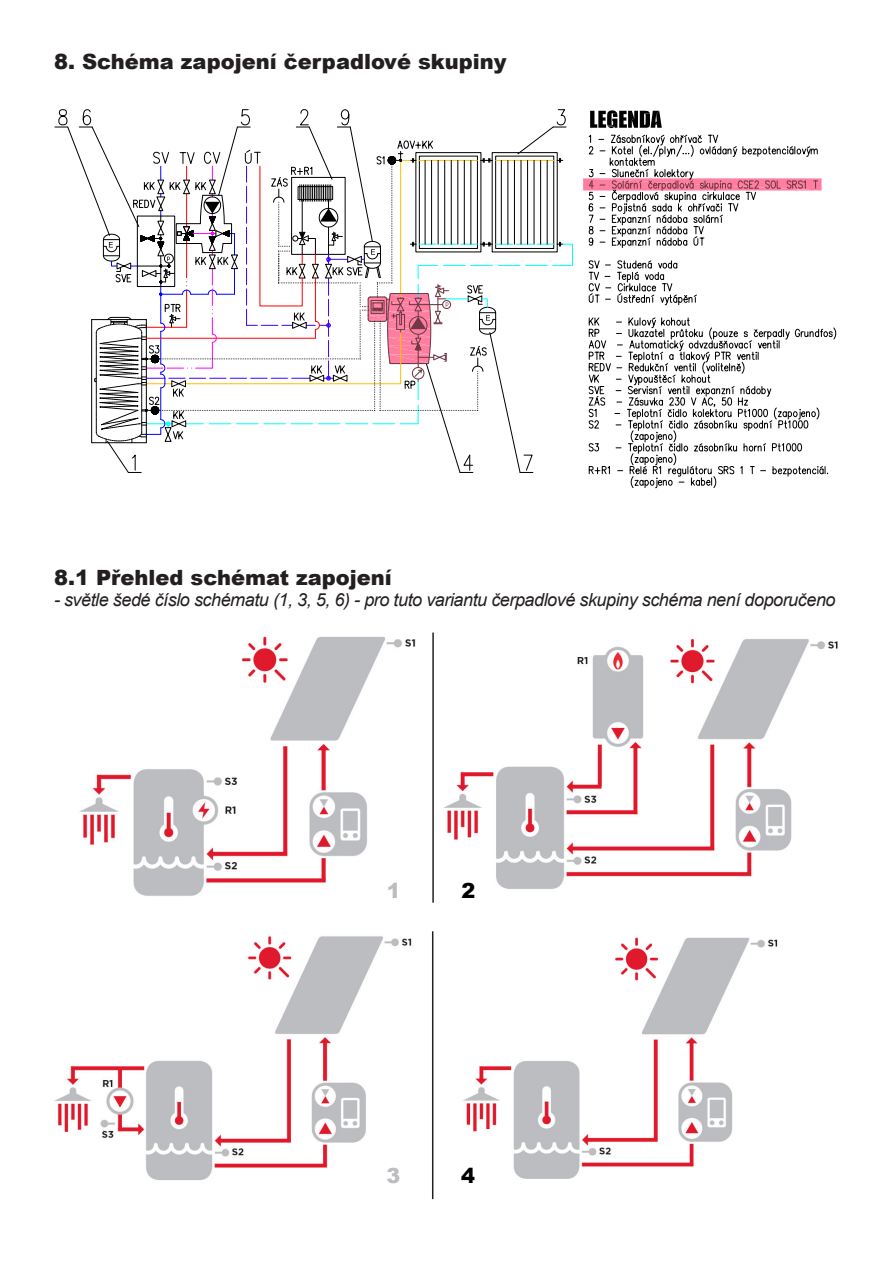
<style>
.page{position:relative;width:893px;height:1263px;background:#fff}
.page>*{position:absolute;margin:0;border:0;box-sizing:border-box;transform-origin:0 0}
.t1{font:900 21px "Arial";color:#231f20}
.t2{font:900 20.85px "Arial";color:#bcbdc0}
.t3{font:900 20.85px "Arial";color:#000001}
.t4{font:italic 18px "Arial";letter-spacing:-.025em;color:#231f20}
</style>
<div class="page">
<svg style="left:55px;top:109px;width:781px;height:379px"></svg>
<hr style="left:432px;top:632px;width:2px;height:271px;background:#231f20">
<img style="left:79px;top:636px;width:337px;height:260px">
<img style="left:443px;top:638px;width:395px;height:251px">
<hr style="left:432px;top:931px;width:1px;height:268px;background:#231f20">
<img style="left:54px;top:935px;width:358px;height:245px">
<img style="left:463px;top:937px;width:315px;height:242px">
<p class="t1" style="left:54px;top:46px;width:454px">8. Schéma zapojení čerpadlové skupiny</p>
<p class="t1" style="left:54px;top:562px;width:339px">8.1 Přehled schémat zapojení</p>
<p class="t4" style="left:54px;top:588px;width:783px">- světle šedé číslo schématu (1, 3, 5, 6) - pro tuto variantu čerpadlové skupiny schéma není doporučeno</p>
<p class="t2" style="left:387px;top:875px;width:15px">1</p>
<p class="t3" style="left:462px;top:875px;width:15px">2</p>
<p class="t2" style="left:386px;top:1160px;width:15px">3</p>
<p class="t3" style="left:461px;top:1160px;width:15px">4</p>
</div>
